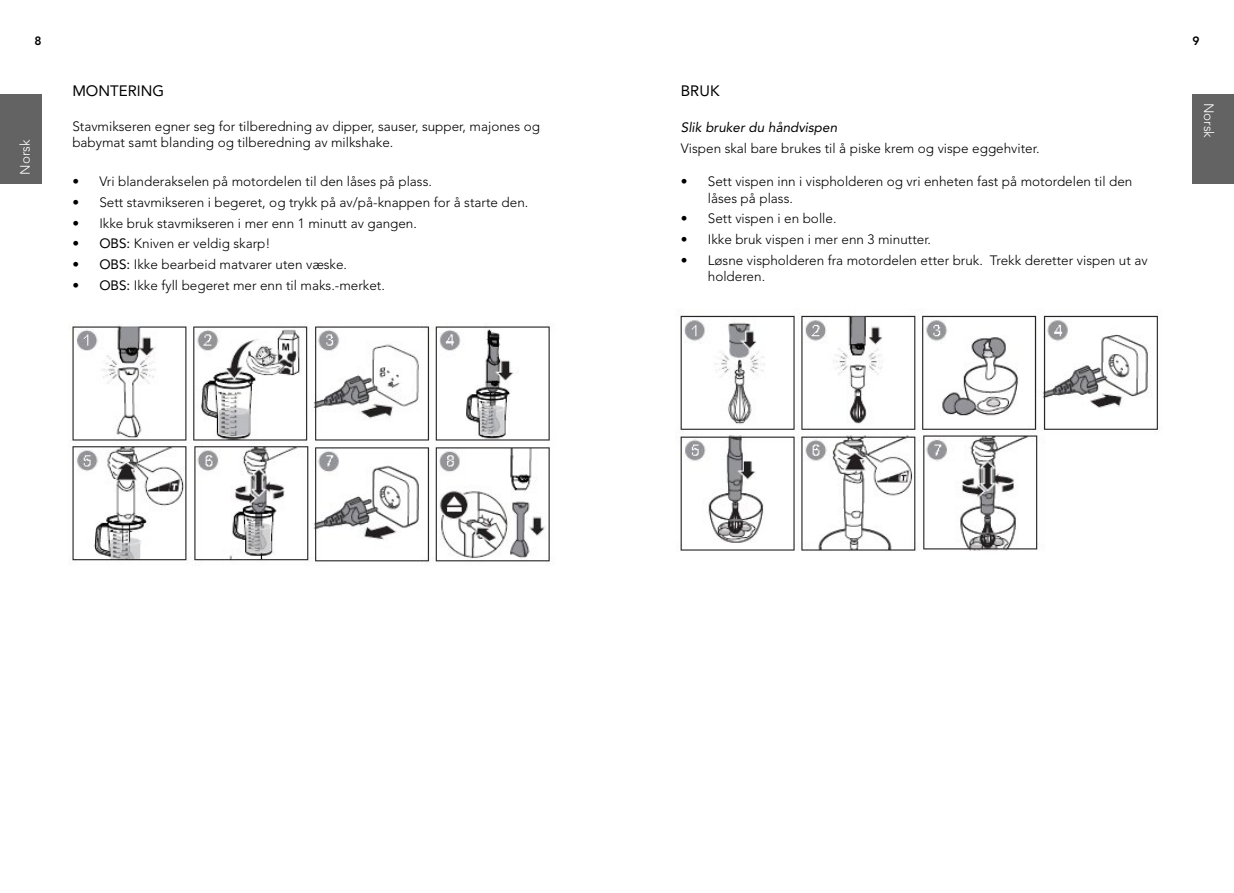
<style>
.page{position:relative;width:1234px;height:893px;background:#fff}
.page>*{position:absolute;margin:0;border:0;box-sizing:border-box;transform-origin:0 0}
.t1{font:15px "Avenir LT Pro";color:#000}
.t2{font:300 13.5px/16.5px "Avenir LT Pro";color:#000}
.t3{font:italic 13.5px "Avenir LT Pro";color:#000}
.t4{font:300 13.5px "Avenir LT Pro";color:#fff}
.t5{font:800 12px "Avenir LT Pro";color:#000}
.s1{font-weight:400}
</style>
<div class="page">
<div style="left:1192px;top:95px;width:41px;height:89px;background:#636363"></div>
<div style="left:0;top:95px;width:41px;height:89px;background:#636363"></div>
<img style="left:70px;top:324px;width:480px;height:238px">
<img style="left:680px;top:308px;width:478px;height:243px">
<p class="t5" style="left:34px;top:33px;width:9px">8</p>
<p class="t5" style="left:1192px;top:33px;width:9px">9</p>
<p class="t4" style="left:16px;top:175px;width:37px;rotate:-90deg">Norsk</p>
<p class="t1" style="left:72px;top:82px;width:93px">MONTERING</p>
<p class="t2" style="left:72px;top:118px;width:469px">Stavmikseren egner seg for tilberedning av dipper, sauser, supper, majones og babymat samt blanding og tilberedning av milkshake.</p>
<p class="t2" style="left:72px;top:173px;width:361px">• Vri blanderakselen på motordelen til den låses på plass.</p>
<p class="t2" style="left:72px;top:194px;width:457px">• Sett stavmikseren i begeret, og trykk på av/på-knappen for å starte den.</p>
<p class="t2" style="left:72px;top:215px;width:346px">• Ikke bruk stavmikseren i mer enn 1 minutt av gangen.</p>
<p class="t2" style="left:72px;top:236px;width:200px"><span class="s1">• OBS:</span> Kniven er veldig skarp!</p>
<p class="t2" style="left:72px;top:256px;width:276px"><span class="s1">• OBS:</span> Ikke bearbeid matvarer uten væske.</p>
<p class="t2" style="left:72px;top:277px;width:314px"><span class="s1">• OBS:</span> Ikke fyll begeret mer enn til maks.-merket.</p>
<p class="t1" style="left:680px;top:82px;width:40px">BRUK</p>
<p class="t3" style="left:680px;top:119px;width:158px">Slik bruker du håndvispen</p>
<p class="t2" style="left:680px;top:140px;width:360px">Vispen skal bare brukes til å piske krem og vispe eggehviter.</p>
<p class="t2" style="left:707px;top:173px;width:426px;text-indent:-27px">• Sett vispen inn i vispholderen og vri enheten fast på motordelen til den låses på plass.</p>
<p class="t2" style="left:680px;top:210px;width:157px">• Sett vispen i en bolle.</p>
<p class="t2" style="left:680px;top:231px;width:252px">• Ikke bruk vispen i mer enn 3 minutter.</p>
<p class="t2" style="left:707px;top:252px;width:441px;text-indent:-27px">• Løsne vispholderen fra motordelen etter bruk. Trekk deretter vispen ut av holderen.</p>
<p class="t4" style="left:1216px;top:103px;width:37px;rotate:90deg">Norsk</p>
</div>
